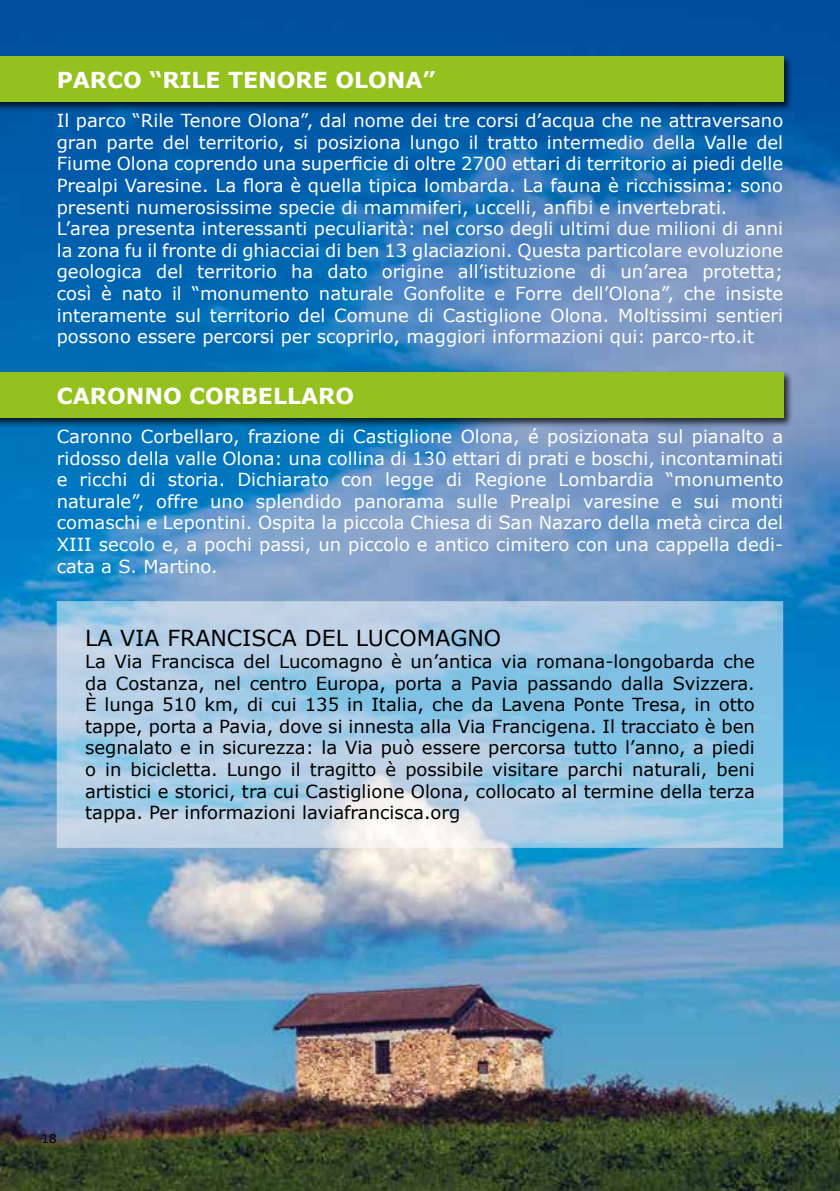
<style>
.page{position:relative;width:840px;height:1191px;background:#fff}
.page>*{position:absolute;margin:0;border:0;box-sizing:border-box;transform-origin:0 0}
.t1{font:700 22px "Verdana";color:#fff}
.t2{font:22px "Verdana";color:#000}
.t3{font:18px/21.6px "Verdana";color:#fff}
.t4{font:18px/21.6px "Verdana";color:#000;text-align:justify}
.t5{font:12px "Verdana";color:#000}
</style>
<div class="page">
<img style="left:0;top:0;width:839px;height:1191px">
<div style="left:0;top:54px;width:792px;height:58px;background:#000;opacity:.75"></div>
<div style="left:0;top:57px;width:782px;height:45px;background:#95c11f"></div>
<svg style="left:57px;top:601px;width:725px;height:247px;background:#a5cbe5"></svg>
<div style="left:0;top:370px;width:792px;height:58px;background:#000;opacity:.75"></div>
<div style="left:0;top:372px;width:782px;height:46px;background:#95c11f"></div>
<p class="t1" style="left:57px;top:65px;width:380px">PARCO “RILE TENORE OLONA”</p>
<p class="t3" style="left:57px;top:110px;width:727px">Il parco “Rile Tenore Olona”, dal nome dei tre corsi d’acqua che ne attraversano gran parte del territorio, si posiziona lungo il tratto intermedio della Valle del Fiume Olona coprendo una superficie di oltre 2700 ettari di territorio ai piedi delle Prealpi Varesine. La flora è quella tipica lombarda. La fauna è ricchissima: sono presenti numerosissime specie di mammiferi, uccelli, anfibi e invertebrati.<br>L’area presenta interessanti peculiarità: nel corso degli ultimi due milioni di anni la zona fu il fronte di ghiacciai di ben 13 glaciazioni. Questa particolare evoluzione geologica del territorio ha dato origine all’istituzione di un’area protetta; così è nato il “monumento naturale Gonfolite e Forre dell’Olona”, che insiste interamente sul territorio del Comune di Castiglione Olona. Moltissimi sentieri possono essere percorsi per scoprirlo, maggiori informazioni qui: parco-rto.it</p>
<p class="t1" style="left:57px;top:381px;width:299px">CARONNO CORBELLARO</p>
<p class="t3" style="left:57px;top:426px;width:727px;text-align:justify">Caronno Corbellaro, frazione di Castiglione Olona, é posizionata sul pianalto a ridosso della valle Olona: una collina di 130 ettari di prati e boschi, incontaminati e ricchi di storia. Dichiarato con legge di Regione Lombardia “monumento naturale”, offre uno splendido panorama sulle Prealpi varesine e sui monti comaschi e Lepontini. Ospita la piccola Chiesa di San Nazaro della metà circa del XIII secolo e, a pochi passi, un piccolo e antico cimitero con una cappella dedi&shy;cata a S. Martino.</p>
<p class="t2" style="left:85px;top:624px;width:417px">LA VIA FRANCISCA DEL LUCOMAGNO</p>
<p class="t4" style="left:85px;top:651px;width:670px">La Via Francisca del Lucomagno è un’antica via romana-longobarda che da Costanza, nel centro Europa, porta a Pavia passando dalla Svizzera.<br>È lunga 510 km, di cui 135 in Italia, che da Lavena Ponte Tresa, in otto tappe, porta a Pavia, dove si innesta alla Via Francigena. Il tracciato è ben segnalato e in sicurezza: la Via può essere percorsa tutto l’anno, a piedi o in bicicletta. Lungo il tragitto è possibile visitare parchi naturali, beni artistici e storici, tra cui Castiglione Olona, collocato al termine della terza tappa. Per informazioni laviafrancisca.org</p>
<p class="t5" style="left:41px;top:1131px;width:17px">18</p>
</div>
